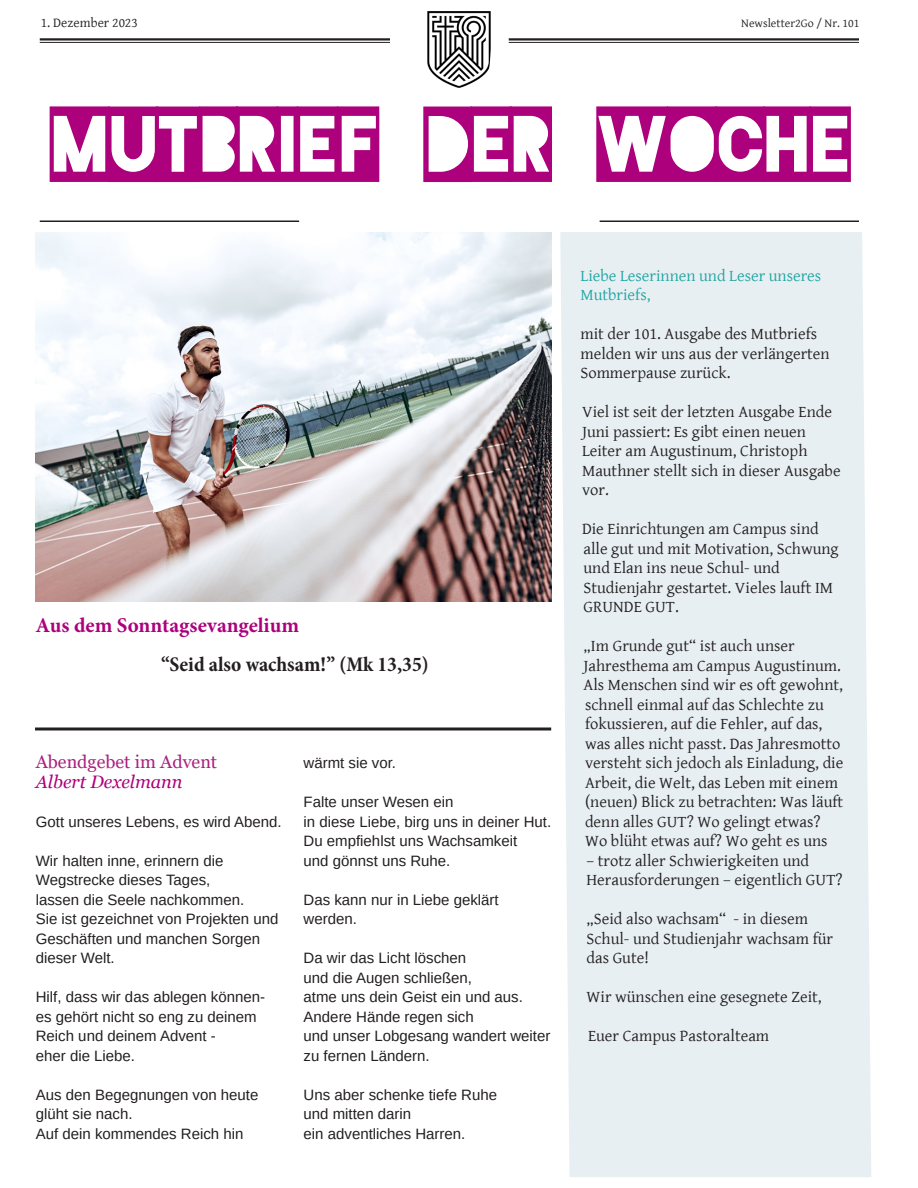
<style>
.page{position:relative;width:918px;height:1188px;background:#fff}
.page>*{position:absolute;margin:0;border:0;box-sizing:border-box;transform-origin:0 0}
.Newsletter_Name{font:90px "Blackout 2 AM";color:#ad007c}
.Title_Large{font:700 condensed 21px "Minion Pro";color:#231f20}
.Title_Large-2{font:700 21px "Minion Pro";color:#ad007c}
.Normal_body_text{font:18px/19.5px "Georgia";color:#ab217d}
.Normal_body_text_ita{font:16.5px/19.5px "Gentium Basic";color:#231f20}
.Normal_body_text_ita-2{font:16.5px/19.5px "Gentium Basic";color:#20a6a3}
.Normal_body_text-2{font:15px/19.5px "Arimo";color:#231f20}
.t1{font:13.5px "Gentium Basic";letter-spacing:.005em;color:#231f20}
.t2{font:12px "Gentium Basic";color:#231f20}
.s1{font-style:italic;color:#ad007c}
</style>
<div class="page">
<img style="left:427px;top:11px;width:64px;height:77px">
<hr style="left:40px;top:38px;width:350px;height:3px;background:#231f20">
<hr style="left:40px;top:42px;width:350px;height:1px;background:#231f20">
<hr style="left:509px;top:38px;width:350px;height:3px;background:#231f20">
<hr style="left:509px;top:42px;width:350px;height:1px;background:#231f20">
<hr style="left:40px;top:221px;width:259px;height:1px;background:#231f20">
<hr style="left:600px;top:221px;width:259px;height:1px;background:#231f20">
<img style="left:35px;top:232px;width:516px;height:370px">
<div style="left:560px;top:232px;width:311px;height:945px;background:#e8eff2"></div>
<hr style="left:35px;top:728px;width:516px;height:2px;background:#231f20">
<p class="t1" style="left:41px;top:13px;width:98px">1. Dezember 2023</p>
<p class="t2" style="left:741px;top:14px;width:120px">Newsletter2Go / Nr. 101</p>
<p class="Newsletter_Name" style="left:50px;top:98px;width:801px">MUTBRIEF DER WOCHE</p>
<p class="Title_Large-2" style="left:36px;top:610px;width:265px">Aus dem Sonntagsevangelium</p>
<p class="Title_Large" style="left:161px;top:649px;width:269px">“Seid also wachsam!” (Mk 13,35)</p>
<p class="Normal_body_text" style="left:36px;top:752px;width:183px">Abendgebet im Advent<br><span class="s1">Albert Dexelmann</span></p>
<p class="Normal_body_text-2" style="left:36px;top:812px;width:247px">Gott unseres Lebens, es wird Abend.</p>
<p class="Normal_body_text-2" style="left:36px;top:851px;width:244px">Wir halten inne, erinnern die<br>Wegstrecke dieses Tages,<br>lassen die Seele nachkommen.<br>Sie ist gezeichnet von Projekten und<br>Geschäften und manchen Sorgen dieser Welt.</p>
<p class="Normal_body_text-2" style="left:36px;top:987px;width:231px">Hilf, dass wir das ablegen können&shy;es gehört nicht so eng zu deinem<br>Reich und deinem Advent -<br>eher die Liebe.</p>
<p class="Normal_body_text-2" style="left:36px;top:1085px;width:224px">Aus den Begegnungen von heute glüht sie nach.<br>Auf dein kommendes Reich hin</p>
<p class="Normal_body_text-2" style="left:304px;top:753px;width:94px">wärmt sie vor.</p>
<p class="Normal_body_text-2" style="left:304px;top:792px;width:249px">Falte unser Wesen ein<br>in diese Liebe, birg uns in deiner Hut.<br>Du empfiehlst uns Wachsamkeit<br>und gönnst uns Ruhe.</p>
<p class="Normal_body_text-2" style="left:304px;top:890px;width:197px">Das kann nur in Liebe geklärt werden.</p>
<p class="Normal_body_text-2" style="left:304px;top:948px;width:248px">Da wir das Licht löschen<br>und die Augen schließen,<br>atme uns dein Geist ein und aus.<br>Andere Hände regen sich<br>und unser Lobgesang wandert weiter zu fernen Ländern.</p>
<p class="Normal_body_text-2" style="left:304px;top:1085px;width:195px">Uns aber schenke tiefe Ruhe und mitten darin<br>ein adventliches Harren.</p>
<p class="Normal_body_text_ita-2" style="left:581px;top:265px;width:242px">Liebe Leserinnen und Leser unseres<br>Mutbriefs,</p>
<p class="Normal_body_text_ita" style="left:581px;top:323px;width:251px">mit der 101. Ausgabe des Mutbriefs melden wir uns aus der verlängerten<br>Sommerpause zurück.</p>
<p class="Normal_body_text_ita" style="left:582px;top:401px;width:260px">Viel ist seit der letzten Ausgabe Ende<br>Juni passiert: Es gibt einen neuen<br>Leiter am Augustinum, Christoph<br>Mauthner stellt sich in dieser Ausgabe vor.</p>
<p class="Normal_body_text_ita" style="left:582px;top:518px;width:258px">Die Einrichtungen am Campus sind alle gut und mit Motivation, Schwung und Elan ins neue Schul- und<br>Studienjahr gestartet. Vieles lauft IM<br>GRUNDE GUT.</p>
<p class="Normal_body_text_ita" style="left:584px;top:635px;width:261px">„Im Grunde gut“ ist auch unser Jahresthema am Campus Augustinum.<br>Als Menschen sind wir es oft gewohnt, schnell einmal auf das Schlechte zu fokussieren, auf die Fehler, auf das, was alles nicht passt. Das Jahresmotto versteht sich jedoch als Einladung, die Arbeit, die Welt, das Leben mit einem (neuen) Blick zu betrachten: Was läuft denn alles GUT? Wo gelingt etwas?<br>Wo blüht etwas auf? Wo geht es uns</p>
<p class="Normal_body_text_ita" style="left:587px;top:850px;width:258px">– trotz aller Schwierigkeiten und<br>Herausforderungen – eigentlich GUT?</p>
<p class="Normal_body_text_ita" style="left:587px;top:908px;width:248px">„Seid also wachsam“ - in diesem<br>Schul- und Studienjahr wachsam für das Gute!</p>
<p class="Normal_body_text_ita" style="left:587px;top:986px;width:237px">Wir wünschen eine gesegnete Zeit,</p>
<p class="Normal_body_text_ita" style="left:588px;top:1025px;width:183px">Euer Campus Pastoralteam</p>
</div>
